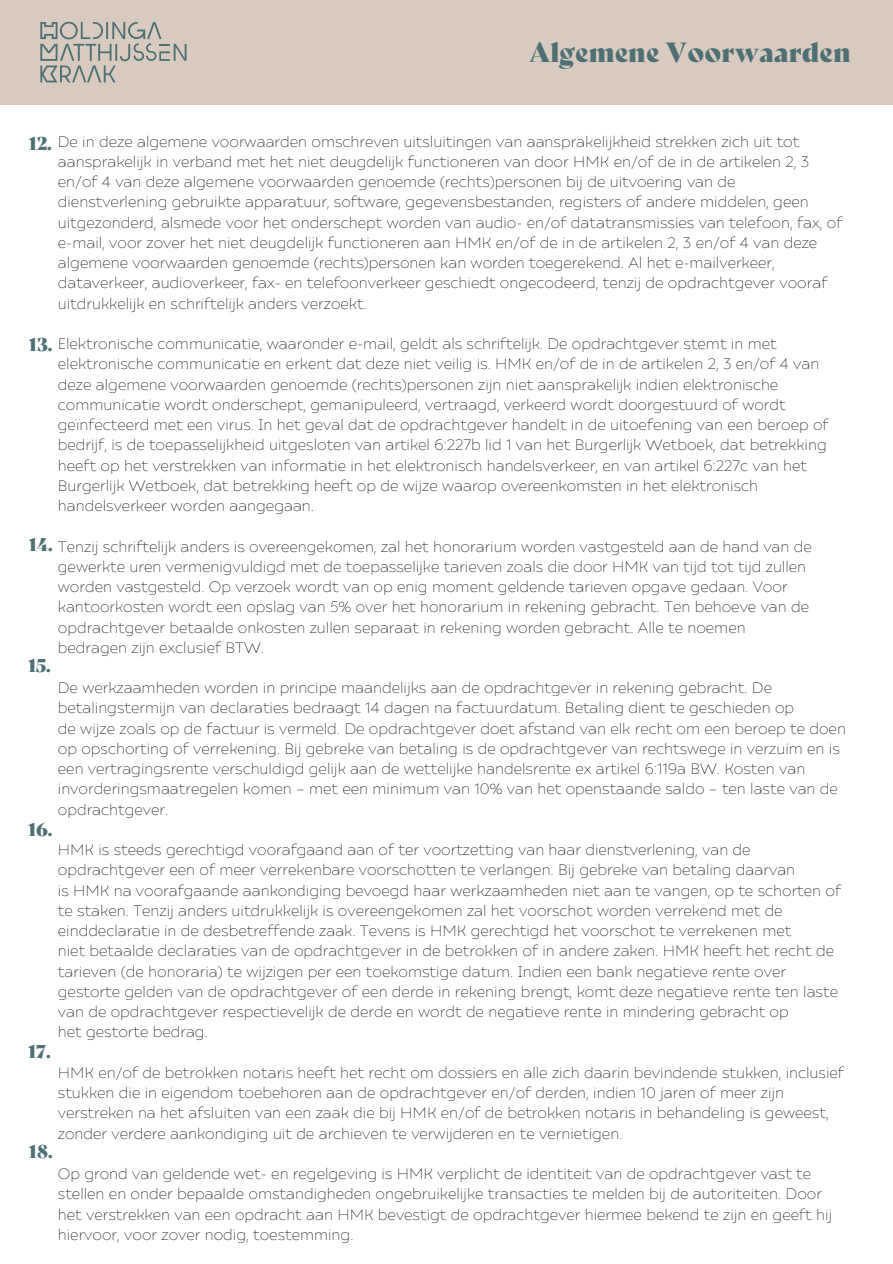
<style>
.page{position:relative;width:893px;height:1264px;background:#fff}
.page>*{position:absolute;margin:0;border:0;box-sizing:border-box;transform-origin:0 0}
.t1{font:27px "Bely Display";color:#4d7074}
.t2{font:18px "Bely Display";color:#4d7074}
.t3{font:100 15px/20.2px "Ariana Pro";color:#000}
</style>
<div class="page">
<div style="left:0;top:0;width:892px;height:104px;background:#d9cabf"></div>
<svg style="left:40px;top:22px;width:146px;height:60px"></svg>
<h1 class="t1" style="left:529px;top:30px;width:323px">Algemene Voorwaarden</h1>
<p class="t3" style="left:58px;top:130px;width:786px">De in deze algemene voorwaarden omschreven uitsluitingen van aansprakelijkheid strekken zich uit tot aansprakelijk in verband met het niet deugdelijk functioneren van door HMK en/of de in de artikelen 2, 3 en/of 4 van deze algemene voorwaarden genoemde (rechts)personen bij de uitvoering van de dienstverlening gebruikte apparatuur, software, gegevensbestanden, registers of andere middelen, geen uitgezonderd, alsmede voor het onderschept worden van audio- en/of datatransmissies van telefoon, fax, of e-mail, voor zover het niet deugdelijk functioneren aan HMK en/of de in de artikelen 2, 3 en/of 4 van deze algemene voorwaarden genoemde (rechts)personen kan worden toegerekend. Al het e-mailverkeer, dataverkeer, audioverkeer, fax- en telefoonverkeer geschiedt ongecodeerd, tenzij de opdrachtgever vooraf uitdrukkelijk en schriftelijk anders verzoekt.</p>
<p class="t3" style="left:58px;top:333px;width:772px">Elektronische communicatie, waaronder e-mail, geldt als schriftelijk. De opdrachtgever stemt in met elektronische communicatie en erkent dat deze niet veilig is. HMK en/of de in de artikelen 2, 3 en/of 4 van deze algemene voorwaarden genoemde (rechts)personen zijn niet aansprakelijk indien elektronische communicatie wordt onderschept, gemanipuleerd, vertraagd, verkeerd wordt doorgestuurd of wordt geïnfecteerd met een virus. In het geval dat de opdrachtgever handelt in de uitoefening van een beroep of bedrijf, is de toepasselijkheid uitgesloten van artikel 6:227b lid 1 van het Burgerlijk Wetboek, dat betrekking heeft op het verstrekken van informatie in het elektronisch handelsverkeer, en van artikel 6:227c van het Burgerlijk Wetboek, dat betrekking heeft op de wijze waarop overeenkomsten in het elektronisch handelsverkeer worden aangegaan.</p>
<p class="t3" style="left:58px;top:535px;width:755px">Tenzij schriftelijk anders is overeengekomen, zal het honorarium worden vastgesteld aan de hand van de gewerkte uren vermenigvuldigd met de toepasselijke tarieven zoals die door HMK van tijd tot tijd zullen worden vastgesteld. Op verzoek wordt van op enig moment geldende tarieven opgave gedaan. Voor kantoorkosten wordt een opslag van 5% over het honorarium in rekening gebracht. Ten behoeve van de opdrachtgever betaalde onkosten zullen separaat in rekening worden gebracht. Alle te noemen bedragen zijn exclusief BTW.</p>
<p class="t3" style="left:58px;top:677px;width:789px">De werkzaamheden worden in principe maandelijks aan de opdrachtgever in rekening gebracht. De betalingstermijn van declaraties bedraagt 14 dagen na factuurdatum. Betaling dient te geschieden op<br>de wijze zoals op de factuur is vermeld. De opdrachtgever doet afstand van elk recht om een beroep te doen op opschorting of verrekening. Bij gebreke van betaling is de opdrachtgever van rechtswege in verzuim en is een vertragingsrente verschuldigd gelijk aan de wettelijke handelsrente ex artikel 6:119a BW. Kosten van invorderingsmaatregelen komen – met een minimum van 10% van het openstaande saldo – ten laste van de opdrachtgever.</p>
<p class="t3" style="left:58px;top:838px;width:784px">HMK is steeds gerechtigd voorafgaand aan of ter voortzetting van haar dienstverlening, van de opdrachtgever een of meer verrekenbare voorschotten te verlangen. Bij gebreke van betaling daarvan<br>is HMK na voorafgaande aankondiging bevoegd haar werkzaamheden niet aan te vangen, op te schorten of te staken. Tenzij anders uitdrukkelijk is overeengekomen zal het voorschot worden verrekend met de einddeclaratie in de desbetreffende zaak. Tevens is HMK gerechtigd het voorschot te verrekenen met<br>niet betaalde declaraties van de opdrachtgever in de betrokken of in andere zaken. HMK heeft het recht de tarieven (de honoraria) te wijzigen per een toekomstige datum. Indien een bank negatieve rente over gestorte gelden van de opdrachtgever of een derde in rekening brengt, komt deze negatieve rente ten laste van de opdrachtgever respectievelijk de derde en wordt de negatieve rente in mindering gebracht op<br>het gestorte bedrag.</p>
<p class="t3" style="left:58px;top:1061px;width:787px">HMK en/of de betrokken notaris heeft het recht om dossiers en alle zich daarin bevindende stukken, inclusief stukken die in eigendom toebehoren aan de opdrachtgever en/of derden, indien 10 jaren of meer zijn verstreken na het afsluiten van een zaak die bij HMK en/of de betrokken notaris in behandeling is geweest, zonder verdere aankondiging uit de archieven te verwijderen en te vernietigen.</p>
<p class="t3" style="left:58px;top:1162px;width:775px">Op grond van geldende wet- en regelgeving is HMK verplicht de identiteit van de opdrachtgever vast te stellen en onder bepaalde omstandigheden ongebruikelijke transacties te melden bij de autoriteiten. Door het verstrekken van een opdracht aan HMK bevestigt de opdrachtgever hiermee bekend te zijn en geeft hij hiervoor, voor zover nodig, toestemming.</p>
<p class="t2" style="left:29px;top:129px;width:24px">12.</p>
<p class="t2" style="left:29px;top:330px;width:25px">13.</p>
<p class="t2" style="left:29px;top:530px;width:25px">14.</p>
<p class="t2" style="left:28px;top:651px;width:24px">15.</p>
<p class="t2" style="left:28px;top:815px;width:26px">16.</p>
<p class="t2" style="left:28px;top:1037px;width:24px">17.</p>
<p class="t2" style="left:29px;top:1137px;width:25px">18.</p>
</div>
